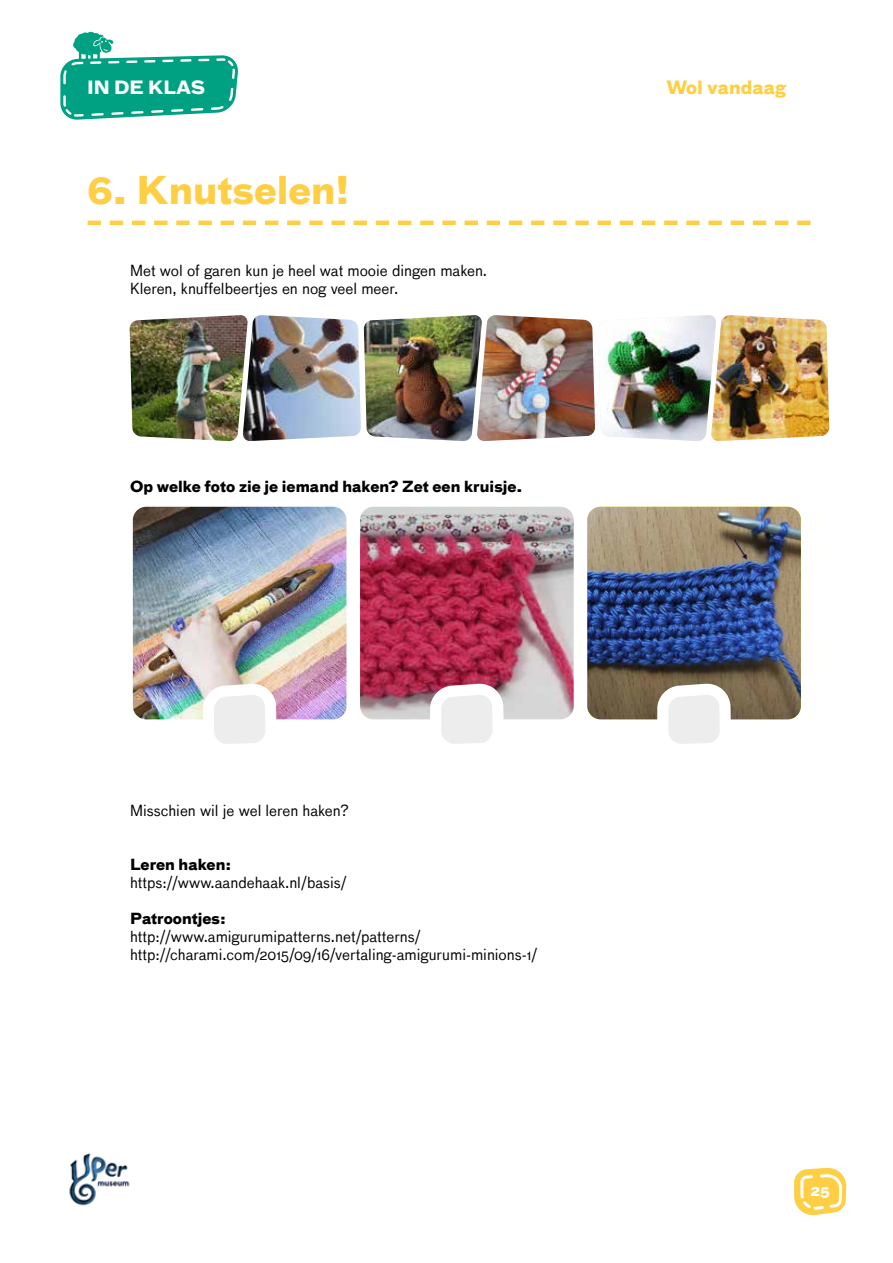
<style>
.page{position:relative;width:893px;height:1263px;background:#fff}
.page>*{position:absolute;margin:0;border:0;box-sizing:border-box;transform-origin:0 0}
.t1{font:700 37.5px "Bau";color:#fecf44}
.t2{font:700 18px "Bau";color:#fecf44}
.t3{font:700 17.85px "Bau";color:#fff}
.t4{font:15px/18px "Bau";color:#000}
.t5{font:700 15px "Bau";color:#000}
.t6{font:700 15px "Bau";color:#fff}
</style>
<div class="page">
<svg style="left:794px;top:1167px;width:53px;height:49px"></svg>
<img style="left:69px;top:1153px;width:61px;height:53px">
<svg style="left:60px;top:31px;width:178px;height:86px"></svg>
<svg style="left:88px;top:221px;width:722px;height:4px"></svg>
<img style="left:133px;top:507px;width:213px;height:212px">
<img style="left:360px;top:507px;width:214px;height:212px">
<img style="left:587px;top:507px;width:214px;height:212px">
<svg style="left:197px;top:681px;width:84px;height:63px"></svg>
<svg style="left:424px;top:681px;width:85px;height:63px"></svg>
<svg style="left:652px;top:681px;width:84px;height:63px"></svg>
<img style="left:130px;top:315px;width:581px;height:126px">
<img style="left:711px;top:315px;width:118px;height:126px">
<p class="t3" style="left:87px;top:75px;width:120px">IN DE KLAS</p>
<p class="t2" style="left:666px;top:75px;width:122px">Wol vandaag</p>
<h1 class="t1" style="left:88px;top:164px;width:264px">6. Knutselen!</h1>
<p class="t4" style="left:130px;top:261px;width:359px">Met wol of garen kun je heel wat mooie dingen maken.<br>Kleren, knuffelbeertjes en nog veel meer.</p>
<p class="t5" style="left:130px;top:476px;width:394px">Op welke foto zie je iemand haken? Zet een kruisje.</p>
<p class="t4" style="left:130px;top:801px;width:220px">Misschien wil je wel leren haken?</p>
<p class="t5" style="left:130px;top:854px;width:103px">Leren haken:</p>
<p class="t4" style="left:130px;top:873px;width:218px">https://www.aandehaak.nl/basis/</p>
<p class="t5" style="left:130px;top:908px;width:97px">Patroontjes:</p>
<p class="t4" style="left:130px;top:927px;width:409px">http://www.amigurumipatterns.net/patterns/ http://charami.com/2015/09/16/vertaling-amigurumi-minions-1/</p>
<p class="t6" style="left:810px;top:1180px;width:21px">25</p>
</div>
